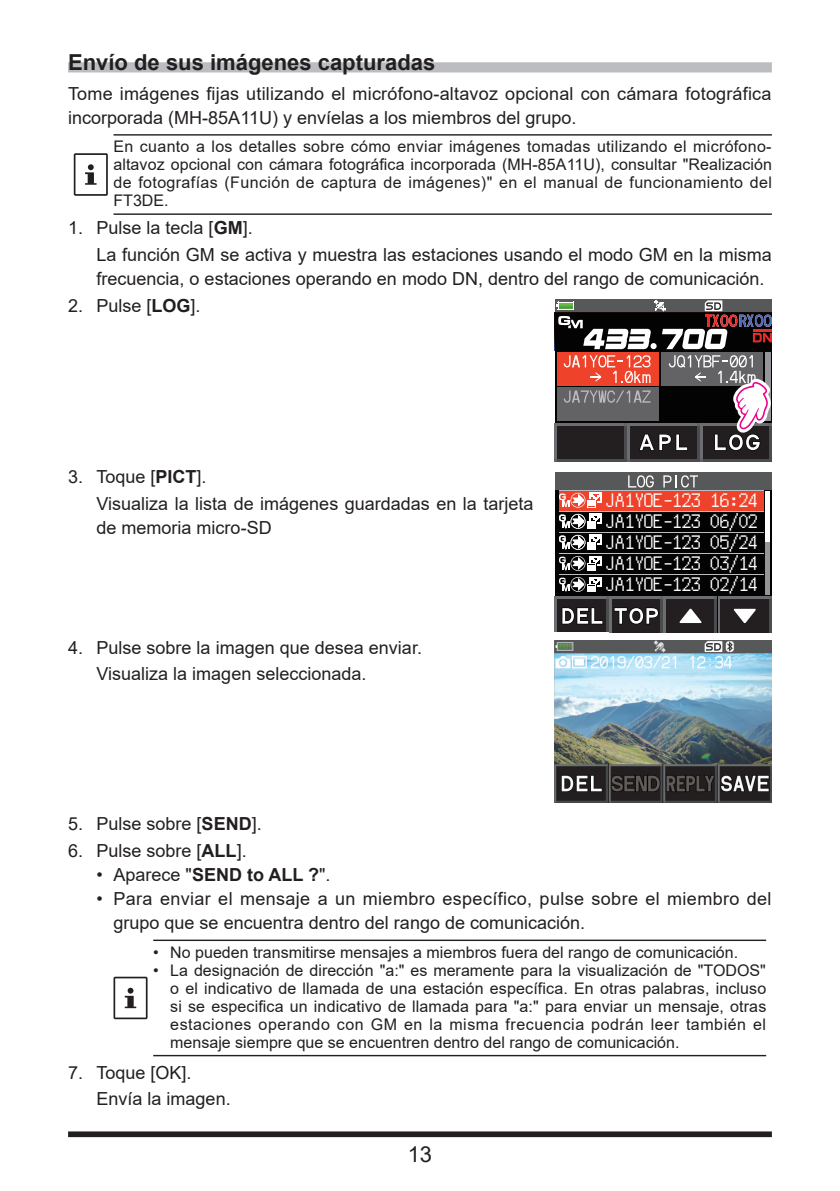
<style>
.page{position:relative;width:840px;height:1191px;background:#fff}
.page>*{position:absolute;margin:0;border:0;box-sizing:border-box;transform-origin:0 0}
.t1{font:700 22px "Arial";color:#231f20}
.t2{font:22px "Arial";color:#231f20}
.t3{font:19px/21px "JF Dot K14 2004 Regular";color:#fff;text-align:justify}
.t4{font:18px/26.8px "Arial";color:#231f20}
.t5{font:18px/24px "Arial";letter-spacing:.02em;color:#231f20}
.t6{font:16px/18px "Arial";color:#231f20;text-align:justify}
.s1{font-weight:700}
</style>
<div class="page">
<div style="left:68px;top:1131px;width:703px;height:6px;background:#231f20"></div>
<div style="left:68px;top:62px;width:703px;height:10px;background:#bcbdc0"></div>
<hr style="left:113px;top:134px;width:658px;height:2px;background:#231f20">
<hr style="left:113px;top:213px;width:658px;height:2px;background:#231f20">
<svg style="left:74px;top:153px;width:34px;height:43px"></svg>
<div style="left:554px;top:299px;width:217px;height:13px;background:#57585a"></div>
<div style="left:554px;top:312px;width:217px;height:38px;background:#030303"></div>
<div style="left:699px;top:423px;width:72px;height:38px;background:#231f20"></div>
<hr style="left:699px;top:459px;width:71px;height:2px;background:#4b4c4d">
<hr style="left:699px;top:423px;width:2px;height:38px;background:#6c6d70">
<hr style="left:769px;top:423px;width:2px;height:38px;background:#4b4c4d">
<div style="left:627px;top:423px;width:72px;height:38px;background:#231f20"></div>
<hr style="left:627px;top:459px;width:71px;height:2px;background:#4b4c4d">
<hr style="left:627px;top:423px;width:2px;height:38px;background:#6c6d70">
<hr style="left:697px;top:423px;width:2px;height:38px;background:#4b4c4d">
<div style="left:554px;top:423px;width:72px;height:38px;background:#231f20"></div>
<hr style="left:554px;top:423px;width:72px;height:2px;background:#6c6d70">
<hr style="left:554px;top:459px;width:71px;height:2px;background:#4b4c4d">
<hr style="left:554px;top:423px;width:2px;height:38px;background:#6c6d70">
<hr style="left:624px;top:423px;width:2px;height:38px;background:#4b4c4d">
<div style="left:554px;top:350px;width:217px;height:72px;background:#030303"></div>
<div style="left:556px;top:352px;width:102px;height:34px;background:#ef422a"></div>
<div style="left:661px;top:352px;width:101px;height:34px;background:#636366"></div>
<div style="left:556px;top:388px;width:102px;height:33px;background:#636366"></div>
<div style="left:764px;top:352px;width:6px;height:69px;background:#939598"></div>
<svg style="left:556px;top:300px;width:215px;height:49px"></svg>
<svg style="left:563px;top:355px;width:208px;height:96px"></svg>
<div style="left:554px;top:472px;width:217px;height:160px;background:#030303"></div>
<hr style="left:558px;top:574px;width:204px;height:1px;background:#bcbdc0">
<hr style="left:765px;top:492px;width:4px;height:103px;background:#939598">
<hr style="left:765px;top:491px;width:4px;height:51px;background:#fff">
<svg style="left:608px;top:596px;width:1px;height:36px"></svg>
<div style="left:554px;top:596px;width:54px;height:36px;background:#231f20"></div>
<hr style="left:555px;top:596px;width:53px;height:2px;background:#6c6d70">
<hr style="left:554px;top:596px;width:2px;height:36px;background:#6c6d70">
<hr style="left:606px;top:596px;width:2px;height:36px;background:#4b4c4d">
<svg style="left:562px;top:607px;width:40px;height:17px"></svg>
<svg style="left:662px;top:596px;width:1px;height:36px"></svg>
<div style="left:609px;top:596px;width:53px;height:36px;background:#231f20"></div>
<hr style="left:609px;top:596px;width:53px;height:2px;background:#6c6d70">
<hr style="left:609px;top:596px;width:2px;height:36px;background:#6c6d70">
<hr style="left:660px;top:596px;width:2px;height:36px;background:#4b4c4d">
<svg style="left:614px;top:607px;width:44px;height:17px"></svg>
<svg style="left:770px;top:596px;width:1px;height:36px"></svg>
<div style="left:717px;top:596px;width:53px;height:36px;background:#231f20"></div>
<hr style="left:718px;top:596px;width:52px;height:2px;background:#6c6d70">
<hr style="left:717px;top:596px;width:2px;height:36px;background:#6c6d70">
<hr style="left:768px;top:596px;width:2px;height:36px;background:#4b4c4d">
<svg style="left:733px;top:608px;width:22px;height:15px"></svg>
<svg style="left:716px;top:596px;width:1px;height:36px"></svg>
<div style="left:663px;top:596px;width:53px;height:36px;background:#231f20"></div>
<hr style="left:663px;top:596px;width:53px;height:2px;background:#6c6d70">
<hr style="left:663px;top:596px;width:2px;height:36px;background:#6c6d70">
<hr style="left:714px;top:596px;width:2px;height:36px;background:#4b4c4d">
<svg style="left:679px;top:608px;width:22px;height:15px"></svg>
<div style="left:554px;top:472px;width:217px;height:18px;background:#57585a"></div>
<svg style="left:628px;top:475px;width:25px;height:12px"></svg>
<svg style="left:663px;top:475px;width:34px;height:12px"></svg>
<svg style="left:559px;top:556px;width:42px;height:15px"></svg>
<svg style="left:559px;top:577px;width:49px;height:21px"></svg>
<div style="left:558px;top:491px;width:204px;height:20px;background:#ef422a"></div>
<hr style="left:558px;top:532px;width:204px;height:1px;background:#bcbdc0">
<hr style="left:558px;top:553px;width:204px;height:1px;background:#bcbdc0">
<hr style="left:558px;top:511px;width:204px;height:1px;background:#bcbdc0">
<hr style="left:558px;top:490px;width:204px;height:1px;background:#bcbdc0">
<svg style="left:558px;top:493px;width:43px;height:15px"></svg>
<svg style="left:559px;top:514px;width:42px;height:15px"></svg>
<svg style="left:559px;top:535px;width:42px;height:15px"></svg>
<img style="left:554px;top:640px;width:217px;height:162px">
<hr style="left:153px;top:939px;width:612px;height:2px;background:#231f20">
<hr style="left:153px;top:1055px;width:612px;height:1px;background:#231f20">
<svg style="left:113px;top:976px;width:34px;height:43px"></svg>
<h1 class="t1" style="left:68px;top:47px;width:368px">Envío de sus imágenes capturadas</h1>
<p class="t4" style="left:68px;top:81px;width:704px;line-height:24px">Tome imágenes fijas utilizando el micrófono-altavoz opcional con cámara fotográfica incorporada (MH-85A11U) y envíelas a los miembros del grupo.</p>
<p class="t6" style="left:113px;top:137px;width:659px">En cuanto a los detalles sobre cómo enviar imágenes tomadas utilizando el micrófono&shy;altavoz opcional con cámara fotográfica incorporada (MH-85A11U), consultar "Realización de fotografías (Función de captura de imágenes)" en el manual de funcionamiento del FT3DE.</p>
<p class="t4" style="left:96px;top:214px;width:676px;text-indent:-28px">1. Pulse la tecla [<span class="s1">GM</span>].<br>La función GM se activa y muestra las estaciones usando el modo GM en la misma</p>
<p class="t4" style="left:96px;top:265px;width:669px">frecuencia, o estaciones operando en modo DN, dentro del rango de comunicación.</p>
<p class="t4" style="left:68px;top:292px;width:134px">2. Pulse [<span class="s1">LOG</span>].</p>
<p class="t4" style="left:96px;top:463px;width:438px;text-indent:-28px">3. Toque [<span class="s1">PICT</span>].<br>Visualiza la lista de imágenes guardadas en la tarjeta</p>
<p class="t4" style="left:96px;top:514px;width:177px">de memoria micro-SD</p>
<p class="t3" style="left:606px;top:511px;width:153px">JA1YOE-123 06/02<br>JA1YOE-123 05/24<br>JA1YOE-123 03/14<br>JA1YOE-123 02/14</p>
<p class="t3" style="left:606px;top:490px;width:153px">JA1YOE-123 16:24</p>
<p class="t4" style="left:96px;top:634px;width:327px;text-indent:-28px">4. Pulse sobre la imagen que desea enviar.<br>Visualiza la imagen seleccionada.</p>
<p class="t4" style="left:68px;top:810px;width:195px">5. Pulse sobre [<span class="s1">SEND</span>].</p>
<p class="t4" style="left:68px;top:837px;width:180px">6. Pulse sobre [<span class="s1">ALL</span>].</p>
<p class="t4" style="left:96px;top:861px;width:235px">• Aparece "<span class="s1">SEND to ALL ?</span>".</p>
<p class="t5" style="left:113px;top:886px;width:659px;text-indent:-17px">• Para enviar el mensaje a un miembro específico, pulse sobre el miembro del grupo que se encuentra dentro del rango de comunicación.</p>
<p class="t6" style="left:153px;top:943px;width:586px">• No pueden transmitirse mensajes a miembros fuera del rango de comunicación.</p>
<p class="t6" style="left:170px;top:961px;width:597px;text-indent:-17px">• La designación de dirección "a:" es meramente para la visualización de "TODOS" o el indicativo de llamada de una estación específica. En otras palabras, incluso si se especifica un indicativo de llamada para "a:" para enviar un mensaje, otras estaciones operando con GM en la misma frecuencia podrán leer también el mensaje siempre que se encuentren dentro del rango de comunicación.</p>
<p class="t4" style="left:96px;top:1058px;width:136px;text-indent:-28px">7. Toque [OK].<br>Envía la imagen.</p>
<h1 class="t2" style="left:407px;top:1139px;width:26px">13</h1>
</div>
